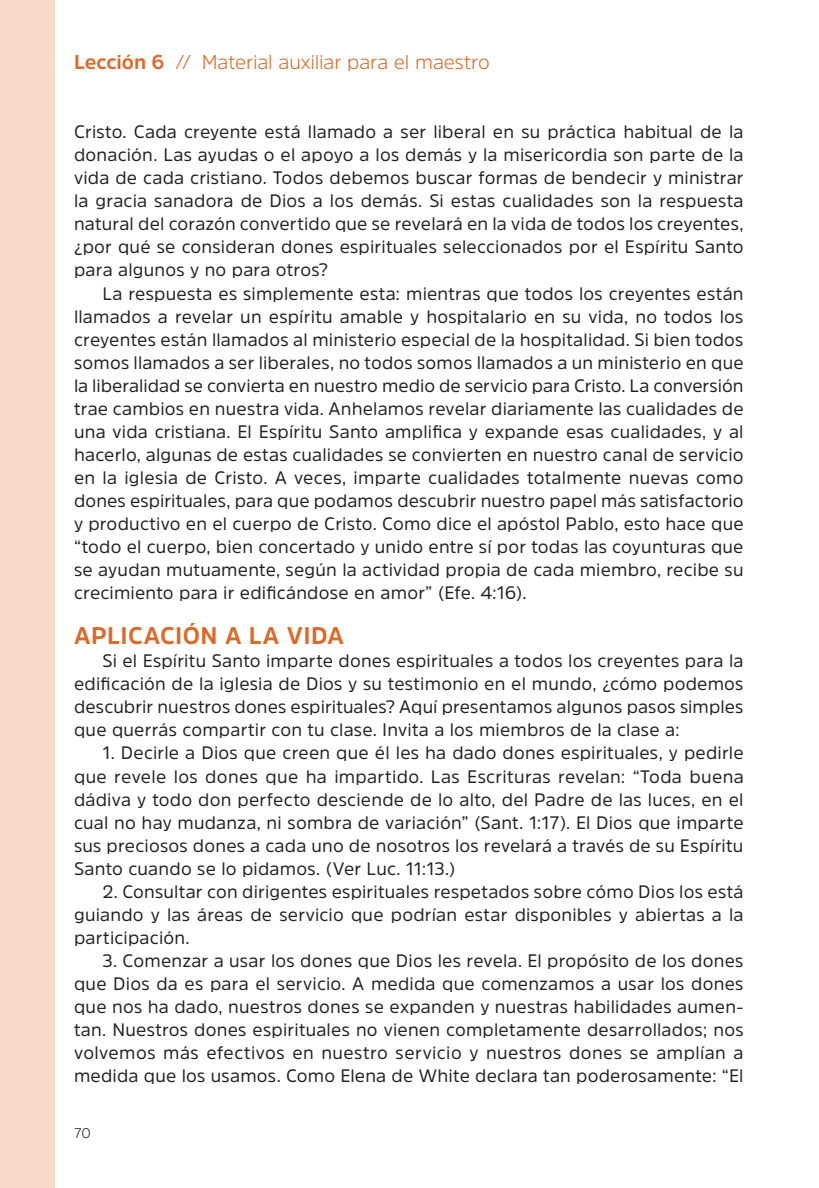
<style>
.page{position:relative;width:819px;height:1188px;background:#fff}
.page>*{position:absolute;margin:0;border:0;box-sizing:border-box;transform-origin:0 0}
.t1{font:700 24px "Amsi Pro";letter-spacing:.015em;color:#de6827}
.t2{font:300 20px "Amsi Pro";letter-spacing:-.005em;color:#de6827}
.t3{font:18px/23px "Amsi Pro";letter-spacing:.01em;color:#231f20;text-align:justify}
.t4{font:300 14px "Amsi Pro";color:#231f20}
.s1{font-weight:700}
</style>
<div class="page">
<div style="left:0;top:0;width:54px;height:1188px;background:#f8dbc6"></div>
<p class="t2" style="left:74px;top:49px;width:417px"><span class="s1">Lección 6</span> // Material auxiliar para el maestro</p>
<p class="t3" style="left:74px;top:120px;width:671px">Cristo. Cada creyente está llamado a ser liberal en su práctica habitual de la donación. Las ayudas o el apoyo a los demás y la misericordia son parte de la vida de cada cristiano. Todos debemos buscar formas de bendecir y ministrar la gracia sanadora de Dios a los demás. Si estas cualidades son la respuesta natural del corazón convertido que se revelará en la vida de todos los creyentes, ¿por qué se consideran dones espirituales seleccionados por el Espíritu Santo para algunos y no para otros?</p>
<p class="t3" style="left:74px;top:281px;width:671px;text-indent:28px">La respuesta es simplemente esta: mientras que todos los creyentes están llamados a revelar un espíritu amable y hospitalario en su vida, no todos los creyentes están llamados al ministerio especial de la hospitalidad. Si bien todos somos llamados a ser liberales, no todos somos llamados a un ministerio en que la liberalidad se convierta en nuestro medio de servicio para Cristo. La conversión trae cambios en nuestra vida. Anhelamos revelar diariamente las cualidades de una vida cristiana. El Espíritu Santo amplifica y expande esas cualidades, y al hacerlo, algunas de estas cualidades se convierten en nuestro canal de servicio en la iglesia de Cristo. A veces, imparte cualidades totalmente nuevas como dones espirituales, para que podamos descubrir nuestro papel más satisfactorio y productivo en el cuerpo de Cristo. Como dice el apóstol Pablo, esto hace que “todo el cuerpo, bien concertado y unido entre sí por todas las coyunturas que se ayudan mutuamente, según la actividad propia de cada miembro, recibe su crecimiento para ir edificándose en amor” (Efe. 4:16).</p>
<h1 class="t1" style="left:74px;top:620px;width:271px">APLICACIÓN A LA VIDA</h1>
<p class="t3" style="left:74px;top:649px;width:670px;text-indent:28px">Si el Espíritu Santo imparte dones espirituales a todos los creyentes para la edificación de la iglesia de Dios y su testimonio en el mundo, ¿cómo podemos descubrir nuestros dones espirituales? Aquí presentamos algunos pasos simples que querrás compartir con tu clase. Invita a los miembros de la clase a:</p>
<p class="t3" style="left:74px;top:741px;width:671px;text-indent:28px">1. Decirle a Dios que creen que él les ha dado dones espirituales, y pedirle que revele los dones que ha impartido. Las Escrituras revelan: “Toda buena dádiva y todo don perfecto desciende de lo alto, del Padre de las luces, en el cual no hay mudanza, ni sombra de variación” (Sant. 1:17). El Dios que imparte sus preciosos dones a cada uno de nosotros los revelará a través de su Espíritu Santo cuando se lo pidamos. (Ver Luc. 11:13.)</p>
<p class="t3" style="left:74px;top:879px;width:671px;text-indent:28px">2. Consultar con dirigentes espirituales respetados sobre cómo Dios los está guiando y las áreas de servicio que podrían estar disponibles y abiertas a la participación.</p>
<p class="t3" style="left:74px;top:948px;width:670px;text-indent:28px">3. Comenzar a usar los dones que Dios les revela. El propósito de los dones que Dios da es para el servicio. A medida que comenzamos a usar los dones que nos ha dado, nuestros dones se expanden y nuestras habilidades aumen&shy;tan. Nuestros dones espirituales no vienen completamente desarrollados; nos volvemos más efectivos en nuestro servicio y nuestros dones se amplían a medida que los usamos. Como Elena de White declara tan poderosamente: “El</p>
<p class="t4" style="left:74px;top:1123px;width:18px">70</p>
</div>
